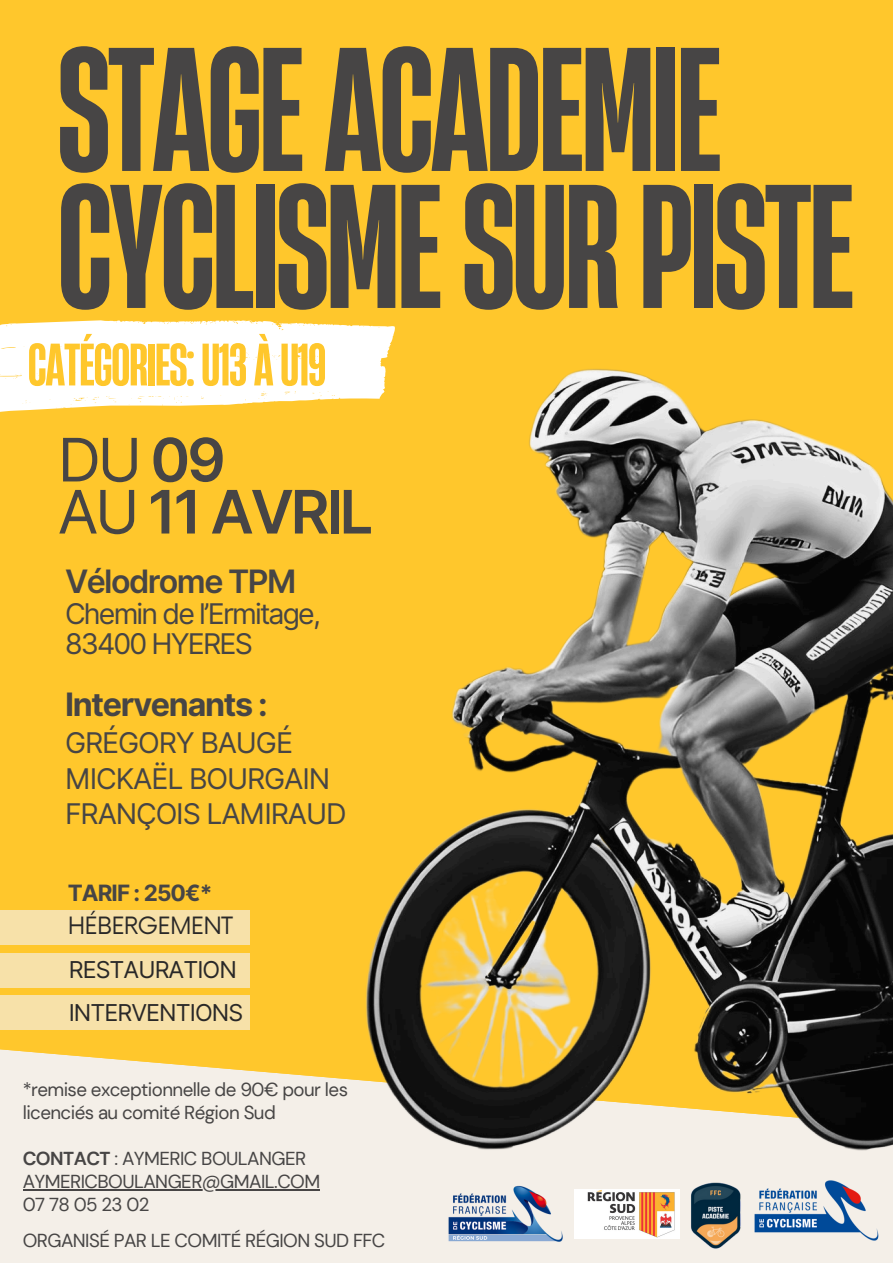
<style>
.page{position:relative;width:893px;height:1263px;background:#ffc72c}
.page>*{position:absolute;margin:0;border:0;box-sizing:border-box;transform-origin:0 0}
.t1{font:700 165.45px/136.9px "Heading Now 36";letter-spacing:-.015em;color:#474545}
.t2{font:600 59.93px/52.1px "Inter";letter-spacing:-.055em;color:#474545}
.t3{font:700 56.18px "Heading Now 36";letter-spacing:-.015em;color:#ffc72c}
.t4{font:700 32.25px "Inter";letter-spacing:-.04em;color:#474545}
.t5{font:600 32.25px "Inter";letter-spacing:-.05em;color:#474545}
.t6{font:28.5px/35.4px "Inter";letter-spacing:-.04em;color:#474545}
.t7{font:28.5px/29.8px "Inter";letter-spacing:-.065em;color:#474545}
.t8{font:23.25px "Inter";letter-spacing:-.04em;color:#292828}
.t9{font:23.25px "Now";letter-spacing:-.04em;color:#292828}
.t10{font:700 22.5px "Inter";letter-spacing:-.04em;color:#474545}
.t11{font:18.75px/23.1px "DM Sans";letter-spacing:-.03em;color:#474545}
.s1{font-weight:400}
.s2{font-weight:700}
</style>
<div class="page">
<div style="left:0;top:1049px;width:304px;height:214px;background:#f4efe8"></div>
<svg style="left:0;top:320px;width:395px;height:92px"></svg>
<div style="left:0;top:911px;width:249px;height:34px;background:#f7e1a9"></div>
<div style="left:0;top:953px;width:249px;height:34px;background:#f7e1a9"></div>
<div style="left:0;top:995px;width:249px;height:34px;background:#f7e1a9"></div>
<img style="left:304px;top:331px;width:589px;height:932px">
<hr style="left:23px;top:1189px;width:297px;height:2px;background:#474545">
<img style="left:446px;top:1179px;width:119px;height:69px">
<img style="left:574px;top:1189px;width:106px;height:49px">
<img style="left:689px;top:1174px;width:53px;height:79px">
<img style="left:751px;top:1174px;width:130px;height:74px">
<p class="t1" style="left:58px;top:38px;width:798px">STAGEACADEMIE<br>CYCLISMESURPISTE</p>
<h3 class="t3" style="left:28px;top:326px;width:300px">CATÉGORIES:U13ÀU19</h3>
<h4 class="t2" style="left:58px;top:434px;width:317px"><span class="s1">DU</span> 09<br><span class="s1">AU</span> 11 AVRIL</h4>
<h5 class="t5" style="left:65px;top:562px;width:233px">Vélodrome TPM</h5>
<h6 class="t7" style="left:65px;top:599px;width:257px">Chemin de l’Ermitage,<br>83400 HYERES</h6>
<p class="t4" style="left:65px;top:685px;width:204px">Intervenants :</p>
<p class="t6" style="left:65px;top:725px;width:283px">GRÉGORY BAUGÉ<br>MICKAËL BOURGAIN<br>FRANÇOIS LAMIRAUD</p>
<p class="t10" style="left:68px;top:879px;width:146px">TARIF : 250€*</p>
<h1 class="t9" style="left:68px;top:913px;width:167px">HÉBERGEMENT</h1>
<p class="t8" style="left:69px;top:956px;width:170px">RESTAURATION</p>
<h2 class="t8" style="left:69px;top:998px;width:176px">INTERVENTIONS</h2>
<p class="t11" style="left:23px;top:1078px;width:327px">*remise exceptionnelle de 90€ pour les licenciés au comité Région Sud</p>
<p class="t11" style="left:23px;top:1147px;width:285px"><span class="s2">CONTACT</span> : AYMERIC BOULANGER</p>
<p class="t11" style="left:23px;top:1170px;width:299px">AYMERICBOULANGER@GMAIL.COM</p>
<p class="t11" style="left:23px;top:1193px;width:128px">07 78 05 23 02</p>
<p class="t11" style="left:23px;top:1229px;width:364px">ORGANISÉ PAR LE COMITÉ RÉGION SUD FFC</p>
</div>
